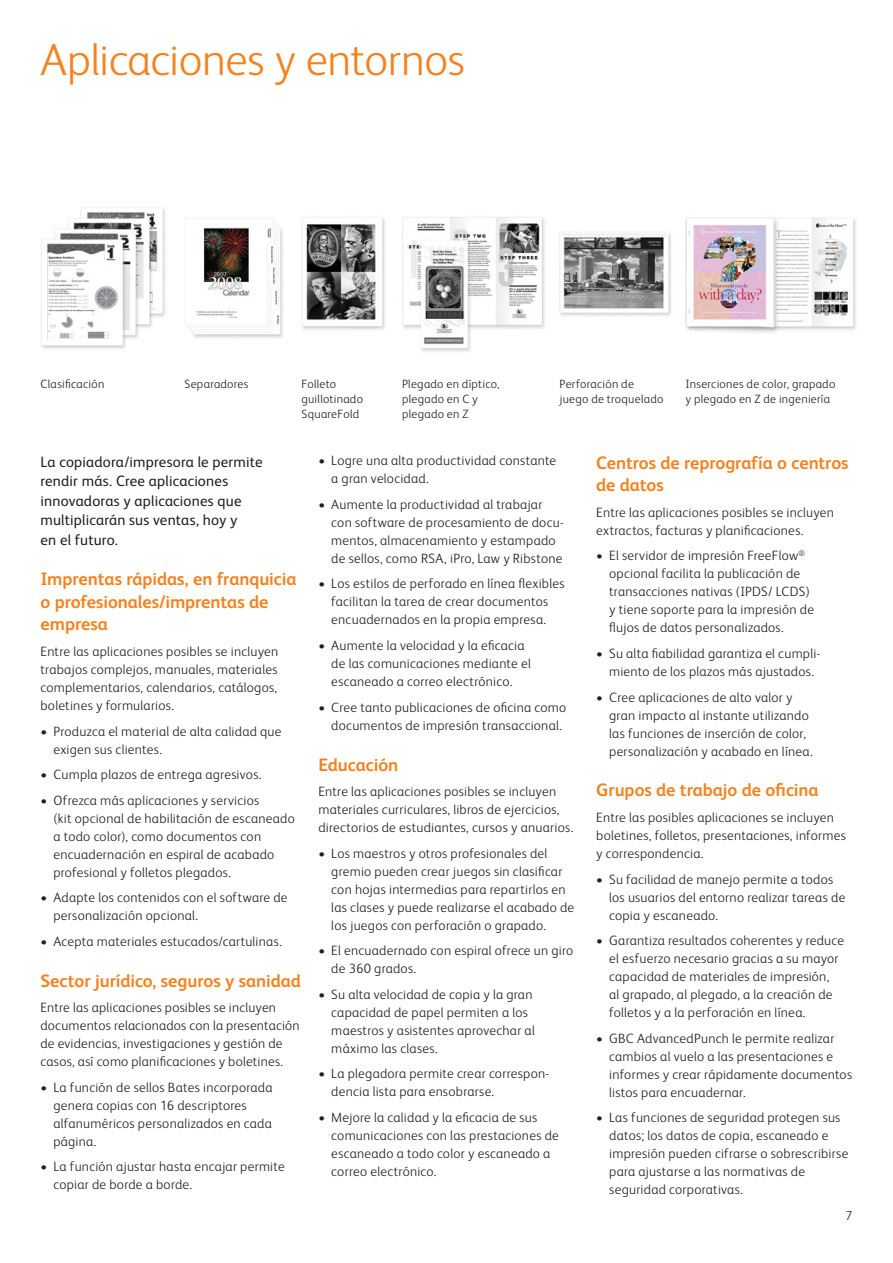
<style>
.page{position:relative;width:893px;height:1263px;background:#fff}
.page>*{position:absolute;margin:0;border:0;box-sizing:border-box;transform-origin:0 0}
.t1{font:300 45px "Xerox Sans";letter-spacing:-.01em;color:#f58220}
.t2{font:700 18px/22.5px "Xerox Sans";letter-spacing:-.005em;color:#f58220}
.t3{font:15px/19.5px "Xerox Sans";letter-spacing:.015em;color:#231f20}
.t4{font:300 13.5px/18px "Xerox Sans";letter-spacing:.02em;color:#231f20}
.t5{font:300 12.75px "Xerox Sans";color:#231f20}
.t6{font:300 12px "Xerox Sans";letter-spacing:.025em;color:#231f20}
.s1{font-weight:700}
</style>
<div class="page">
<img style="left:41px;top:207px;width:815px;height:145px">
<h1 class="t1" style="left:40px;top:30px;width:426px">Aplicaciones y entornos</h1>
<p class="t6" style="left:40px;top:376px;width:65px">Clasificación</p>
<p class="t6" style="left:184px;top:376px;width:65px">Separadores</p>
<p class="t6" style="left:302px;top:376px;width:36px">Folleto</p>
<p class="t6" style="left:402px;top:376px;width:99px">Plegado en díptico,</p>
<p class="t6" style="left:560px;top:376px;width:76px">Perforación de</p>
<p class="t6" style="left:686px;top:376px;width:151px">Inserciones de color, grapado</p>
<p class="t6" style="left:302px;top:391px;width:63px">guillotinado</p>
<p class="t6" style="left:402px;top:391px;width:77px">plegado en C y</p>
<p class="t6" style="left:560px;top:391px;width:105px">juego de troquelado</p>
<p class="t6" style="left:686px;top:391px;width:146px">y plegado en Z de ingeniería</p>
<p class="t6" style="left:301px;top:406px;width:59px">SquareFold</p>
<p class="t6" style="left:402px;top:406px;width:68px">plegado en Z</p>
<p class="t3" style="left:40px;top:451px;width:224px">La copiadora/impresora le permite rendir más. Cree aplicaciones innovadoras y aplicaciones que multiplicarán sus ventas, hoy y<br>en el futuro.</p>
<h2 class="t2" style="left:40px;top:567px;width:257px">Imprentas rápidas, en franquicia o profesionales/imprentas de empresa</h2>
<p class="t4" style="left:40px;top:642px;width:239px;text-align:justify">Entre las aplicaciones posibles se incluyen trabajos complejos, manuales, materiales complementarios, calendarios, catálogos, boletines y formularios.</p>
<p class="t4" style="left:53px;top:721px;width:230px;text-indent:-13px"><span class="s1">•</span> Produzca el material de alta calidad que exigen sus clientes.</p>
<p class="t4" style="left:40px;top:765px;width:223px"><span class="s1">•</span> Cumpla plazos de entrega agresivos.</p>
<p class="t4" style="left:53px;top:790px;width:243px;text-indent:-13px"><span class="s1">•</span> Ofrezca más aplicaciones y servicios<br>(kit opcional de habilitación de escaneado a todo color), como documentos con encuadernación en espiral de acabado profesional y folletos plegados.</p>
<p class="t4" style="left:53px;top:888px;width:236px;text-indent:-13px"><span class="s1">•</span> Adapte los contenidos con el software de personalización opcional.</p>
<p class="t4" style="left:40px;top:931px;width:243px"><span class="s1">•</span> Acepta materiales estucados/cartulinas.</p>
<h2 class="t2" style="left:40px;top:968px;width:262px">Sector jurídico, seguros y sanidad</h2>
<p class="t4" style="left:40px;top:998px;width:261px">Entre las aplicaciones posibles se incluyen documentos relacionados con la presentación de evidencias, investigaciones y gestión de casos, así como planificaciones y boletines.</p>
<p class="t4" style="left:53px;top:1077px;width:220px;text-indent:-13px"><span class="s1">•</span> La función de sellos Bates incorporada genera copias con 16 descriptores alfanuméricos personalizados en cada página.</p>
<p class="t4" style="left:53px;top:1157px;width:233px;text-indent:-13px"><span class="s1">•</span> La función ajustar hasta encajar permite copiar de borde a borde.</p>
<p class="t4" style="left:331px;top:451px;width:226px;text-indent:-13px"><span class="s1">•</span> Logre una alta productividad constante a gran velocidad.</p>
<p class="t4" style="left:331px;top:495px;width:234px;text-indent:-13px"><span class="s1">•</span> Aumente la productividad al trabajar con software de procesamiento de docu&shy;mentos, almacenamiento y estampado de sellos, como RSA, iPro, Law y Ribstone</p>
<p class="t4" style="left:318px;top:574px;width:248px;text-align:center"><span class="s1">•</span> Los estilos de perforado en línea flexibles facilitan la tarea de crear documentos encuadernados en la propia empresa.</p>
<p class="t4" style="left:331px;top:636px;width:201px;text-indent:-13px"><span class="s1">•</span> Aumente la velocidad y la eficacia de las comunicaciones mediante el escaneado a correo electrónico.</p>
<p class="t4" style="left:331px;top:697px;width:236px;text-indent:-13px"><span class="s1">•</span> Cree tanto publicaciones de oficina como documentos de impresión transaccional.</p>
<h2 class="t2" style="left:318px;top:752px;width:81px">Educación</h2>
<p class="t4" style="left:318px;top:782px;width:256px">Entre las aplicaciones posibles se incluyen materiales curriculares, libros de ejercicios, directorios de estudiantes, cursos y anuarios.</p>
<p class="t4" style="left:331px;top:843px;width:244px;text-indent:-13px"><span class="s1">•</span> Los maestros y otros profesionales del gremio pueden crear juegos sin clasificar con hojas intermedias para repartirlos en las clases y puede realizarse el acabado de los juegos con perforación o grapado.</p>
<p class="t4" style="left:331px;top:941px;width:243px;text-indent:-13px"><span class="s1">•</span> El encuadernado con espiral ofrece un giro de 360 grados.</p>
<p class="t4" style="left:331px;top:984px;width:205px;text-indent:-13px"><span class="s1">•</span> Su alta velocidad de copia y la gran capacidad de papel permiten a los maestros y asistentes aprovechar al máximo las clases.</p>
<p class="t4" style="left:331px;top:1064px;width:219px;text-indent:-13px"><span class="s1">•</span> La plegadora permite crear correspon&shy;dencia lista para ensobrarse.</p>
<p class="t4" style="left:331px;top:1107px;width:229px;text-indent:-13px"><span class="s1">•</span> Mejore la calidad y la eficacia de sus comunicaciones con las prestaciones de escaneado a todo color y escaneado a correo electrónico.</p>
<h2 class="t2" style="left:596px;top:451px;width:254px">Centros de reprografía o centros de datos</h2>
<p class="t4" style="left:596px;top:503px;width:239px">Entre las aplicaciones posibles se incluyen extractos, facturas y planificaciones.</p>
<p class="t4" style="left:609px;top:546px;width:206px;text-indent:-13px"><span class="s1">•</span> El servidor de impresión FreeFlow<sup>® </sup>opcional facilita la publicación de transacciones nativas (IPDS/ LCDS) y tiene soporte para la impresión de flujos de datos personalizados.</p>
<p class="t4" style="left:596px;top:644px;width:226px;text-align:center"><span class="s1">•</span> Su alta fiabilidad garantiza el cumpli&shy;miento de los plazos más ajustados.</p>
<p class="t4" style="left:609px;top:687px;width:205px;text-indent:-13px"><span class="s1">•</span> Cree aplicaciones de alto valor y gran impacto al instante utilizando las funciones de inserción de color, personalización y acabado en línea.</p>
<h2 class="t2" style="left:596px;top:778px;width:224px">Grupos de trabajo de oficina</h2>
<p class="t4" style="left:596px;top:808px;width:251px">Entre las posibles aplicaciones se incluyen boletines, folletos, presentaciones, informes y correspondencia.</p>
<p class="t4" style="left:609px;top:869px;width:238px;text-indent:-13px"><span class="s1">•</span> Su facilidad de manejo permite a todos los usuarios del entorno realizar tareas de copia y escaneado.</p>
<p class="t4" style="left:609px;top:931px;width:236px;text-indent:-13px"><span class="s1">•</span> Garantiza resultados coherentes y reduce el esfuerzo necesario gracias a su mayor capacidad de materiales de impresión,<br>al grapado, al plegado, a la creación de folletos y a la perforación en línea.</p>
<p class="t4" style="left:609px;top:1028px;width:244px;text-indent:-13px"><span class="s1">•</span> GBC AdvancedPunch le permite realizar cambios al vuelo a las presentaciones e informes y crear rápidamente documentos listos para encuadernar.</p>
<p class="t4" style="left:609px;top:1108px;width:241px;text-indent:-13px"><span class="s1">•</span> Las funciones de seguridad protegen sus datos; los datos de copia, escaneado e impresión pueden cifrarse o sobrescribirse para ajustarse a las normativas de seguridad corporativas.</p>
<p class="t5" style="left:846px;top:1207px;width:8px">7</p>
</div>
